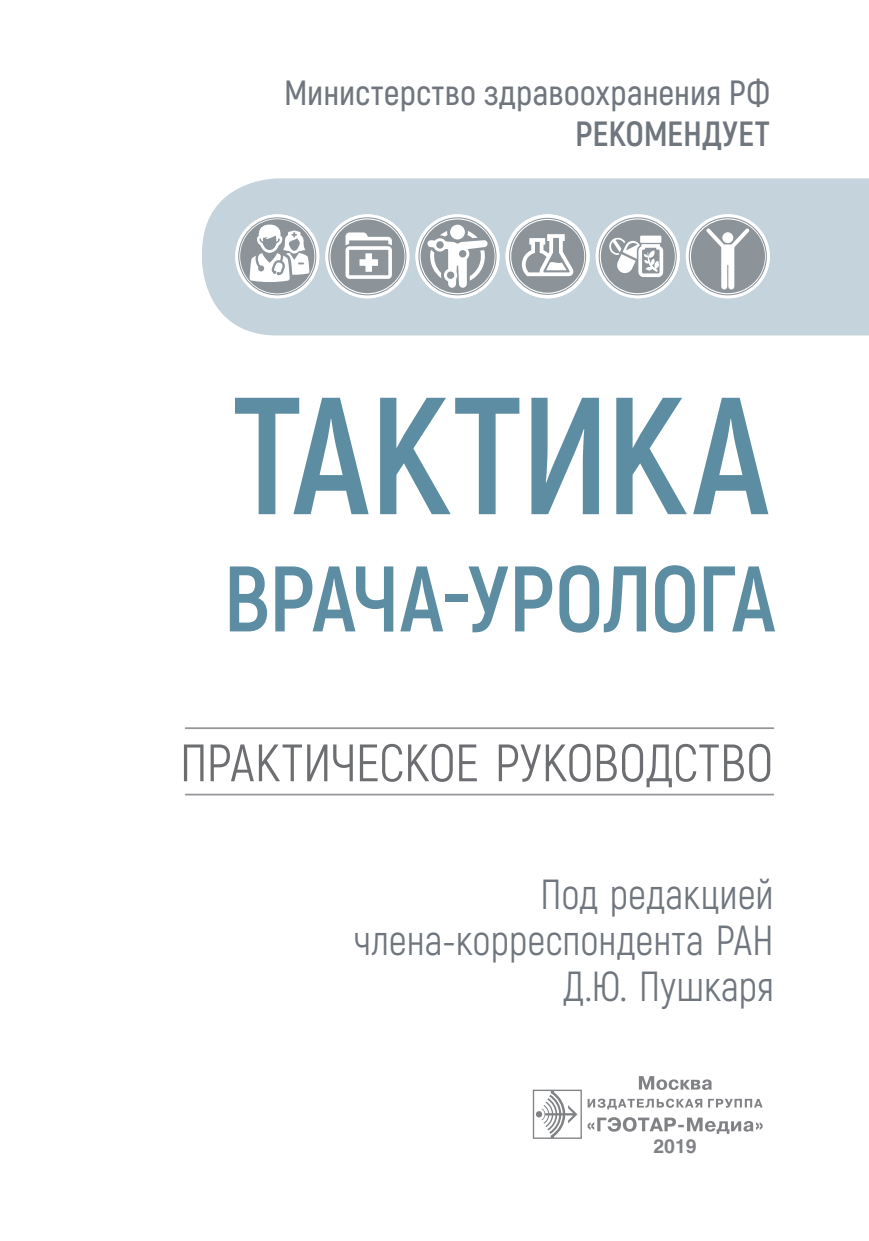
<style>
.page{position:relative;width:869px;height:1241px;background:#fff}
.page>*{position:absolute;margin:0;border:0;box-sizing:border-box;transform-origin:0 0}
.t1{font:700 166.25px "Akrobat";letter-spacing:-.01em;color:#5c8da2}
.t2{font:700 92.75px "Akrobat";letter-spacing:-.02em;color:#5c8da2}
.t3{font:52.5px "Akrobat";letter-spacing:-.005em;color:#6d6e71}
.t4{font:42px/46.2px "Akrobat";color:#70767e;text-align:right;scale:.95 1}
.t5{font:600 35px "Akrobat";letter-spacing:.005em;color:#70767e}
.t6{font:700 35px "Akrobat";letter-spacing:-.005em;color:#70767e}
.t7{font:700 19.25px "Helios";color:#808285}
</style>
<div class="page">
<hr style="left:185px;top:727px;width:588px;height:2px;background:#939598">
<hr style="left:185px;top:793px;width:588px;height:2px;background:#939598">
<svg style="left:532px;top:1089px;width:49px;height:49px"></svg>
<svg style="left:587px;top:1098px;width:175px;height:11px"></svg>
<svg style="left:587px;top:1117px;width:175px;height:16px"></svg>
<svg style="left:638px;top:1076px;width:73px;height:13px"></svg>
<div style="left:202px;top:178px;width:666px;height:157px;background:#c5d4dc"></div>
<svg style="left:415px;top:214px;width:84px;height:84px"></svg>
<svg style="left:505px;top:214px;width:84px;height:84px"></svg>
<svg style="left:595px;top:214px;width:84px;height:84px"></svg>
<svg style="left:685px;top:214px;width:84px;height:84px"></svg>
<svg style="left:235px;top:214px;width:84px;height:84px"></svg>
<svg style="left:325px;top:214px;width:84px;height:84px"></svg>
<p class="t5" style="left:284px;top:79px;width:487px">Министерство здравоохранения РФ</p>
<p class="t6" style="left:574px;top:119px;width:196px">РЕКОМЕНДУЕТ</p>
<h1 class="t1" style="left:232px;top:390px;width:538px">ТАКТИКА</h1>
<h2 class="t2" style="left:223px;top:562px;width:553px">ВРАЧА-УРОЛОГА</h2>
<p class="t3" style="left:180px;top:741px;width:594px">ПРАКТИЧЕСКОЕ РУКОВОДСТВО</p>
<p class="t4" style="left:354px;top:873px;width:443px">Под редакцией члена-корреспондента РАН<br>Д.Ю. Пушкаря</p>
<p class="t7" style="left:653px;top:1138px;width:45px">2019</p>
</div>
